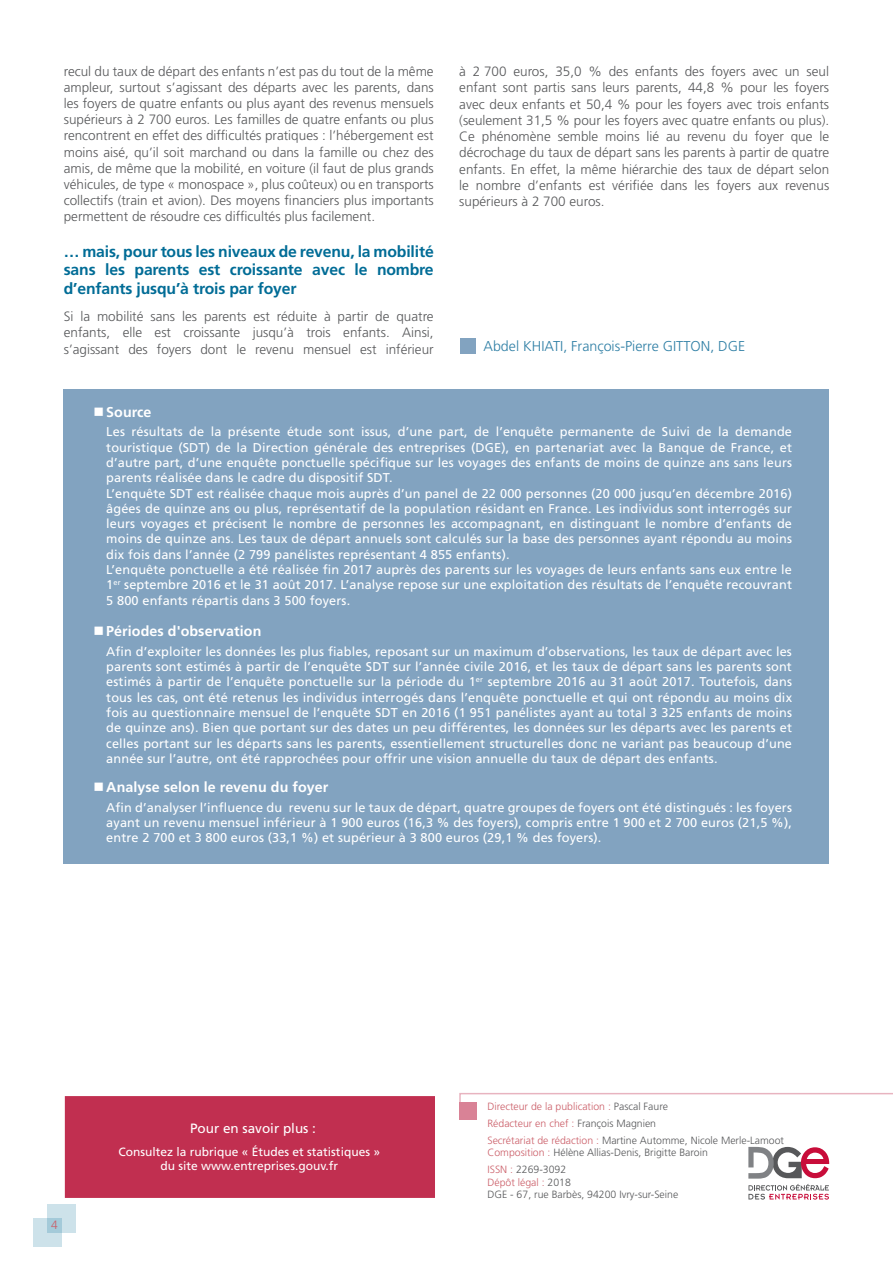
<style>
.page{position:relative;width:893px;height:1263px;background:#fff}
.page>*{position:absolute;margin:0;border:0;box-sizing:border-box;transform-origin:0 0}
._4-INTER-TITRES{font:700 15.75px/18.9px "Frutiger LT Std";letter-spacing:-.01em;color:#006c96;text-align:justify}
.t1{font:700 14.25px "Frutiger LT Std";letter-spacing:.005em;color:#fff}
._9-SIGNATURE{font:300 14.25px "Frutiger LT Std";color:#2f7fa5}
._3-CORPS_du_TEXTE{font:300 13.5px/16.2px "Frutiger LT Std";color:#57585a;text-align:justify}
._10-Pour_en_savoir{font:13.5px "Frutiger LT Std";color:#fff}
._3-CORPS_du_TEXTE-2{font:12.75px/15.3px "Frutiger LT Std";letter-spacing:.01em;color:#fff;text-align:justify}
._10-Pour_en_savoir-2{font:12px/14.4px "Frutiger LT Std";color:#fff;text-align:center}
.t2{font:300 12px "Frutiger LT Std";color:#cb5e68}
.OURS{font:300 10.5px/12.6px "Frutiger LT Std";color:#57585a}
.OURS-2{font:300 10.5px "Frutiger LT Std";color:#cb5e68}
.s1{color:#fff}
.s2{color:#57585a}
.s3{color:#cb5e68}
</style>
<div class="page">
<div style="left:33px;top:1218px;width:29px;height:28px;background:#cde2ea"></div>
<svg style="left:48px;top:1204px;width:28px;height:28px"></svg>
<div style="left:65px;top:1096px;width:370px;height:102px;background:#c12f50"></div>
<div style="left:461px;top:338px;width:15px;height:15px;background:#82a3c0"></div>
<svg style="left:748px;top:1184px;width:81px;height:15px"></svg>
<svg style="left:748px;top:1147px;width:81px;height:31px"></svg>
<svg style="left:459px;top:1093px;width:434px;height:27px"></svg>
<div style="left:64px;top:389px;width:765px;height:475px;background:#82a3c0"></div>
<p class="_3-CORPS_du_TEXTE" style="left:64px;top:63px;width:371px">recul du taux de départ des enfants n’est pas du tout de la même ampleur, surtout s’agissant des départs avec les parents, dans les foyers de quatre enfants ou plus ayant des revenus mensuels supérieurs à 2<span class="s1">.</span>700 euros. Les familles de quatre enfants ou plus rencontrent en effet des difficultés pratiques : l’hébergement est moins aisé, qu’il soit marchand ou dans la famille ou chez des amis, de même que la mobilité, en voiture (il faut de plus grands véhicules, de type « monospace », plus coûteux) ou en transports collectifs (train et avion). Des moyens financiers plus importants permettent de résoudre ces difficultés plus facilement.</p>
<p class="_4-INTER-TITRES" style="left:64px;top:242px;width:371px">… mais, pour tous les niveaux de revenu, la mobilité sans les parents est croissante avec le nombre d’enfants jusqu’à trois par foyer</p>
<p class="_3-CORPS_du_TEXTE" style="left:64px;top:309px;width:371px">Si la mobilité sans les parents est réduite à partir de quatre enfants, elle est croissante jusqu’à trois enfants. Ainsi, s’agissant des foyers dont le revenu mensuel est inférieur</p>
<p class="_3-CORPS_du_TEXTE" style="left:459px;top:64px;width:371px">à 2<span class="s1">.</span>700 euros, 35,0 % des enfants des foyers avec un seul enfant sont partis sans leurs parents, 44,8 % pour les foyers avec deux enfants et 50,4 % pour les foyers avec trois enfants (seulement 31,5 % pour les foyers avec quatre enfants ou plus).</p>
<p class="_3-CORPS_du_TEXTE" style="left:459px;top:129px;width:371px">Ce phénomène semble moins lié au revenu du foyer que le décrochage du taux de départ sans les parents à partir de quatre enfants. En effet, la même hiérarchie des taux de départ selon le nombre d’enfants est vérifiée dans les foyers aux revenus supérieurs à 2<span class="s1">.</span>700 euros.</p>
<p class="_9-SIGNATURE" style="left:484px;top:338px;width:263px">Abdel KHIATI, François-Pierre GITTON, DGE</p>
<p class="t1" style="left:106px;top:403px;width:47px">Source</p>
<p class="_3-CORPS_du_TEXTE-2" style="left:106px;top:424px;width:687px">Les résultats de la présente étude sont issus, d’une part, de l’enquête permanente de Suivi de la demande touristique (SDT) de la Direction générale des entreprises (DGE), en partenariat avec la Banque de France, et d’autre part, d’une enquête ponctuelle spécifique sur les voyages des enfants de moins de quinze ans sans leurs parents réalisée dans le cadre du dispositif SDT.</p>
<p class="_3-CORPS_du_TEXTE-2" style="left:106px;top:485px;width:687px">L’enquête SDT est réalisée chaque mois auprès d’un panel de 22 000 personnes (20 000 jusqu’en décembre 2016) âgées de quinze ans ou plus, représentatif de la population résidant en France. Les individus sont interrogés sur leurs voyages et précisent le nombre de personnes les accompagnant, en distinguant le nombre d’enfants de moins de quinze ans. Les taux de départ annuels sont calculés sur la base des personnes ayant répondu au moins dix fois dans l’année (2 799 panélistes représentant 4 855 enfants).</p>
<p class="_3-CORPS_du_TEXTE-2" style="left:106px;top:562px;width:687px">L’enquête ponctuelle a été réalisée fin 2017 auprès des parents sur les voyages de leurs enfants sans eux entre le 1<sup>er</sup> septembre 2016 et le 31 août 2017. L’analyse repose sur une exploitation des résultats de l’enquête recouvrant 5 800 enfants répartis dans 3 500 foyers.</p>
<p class="t1" style="left:106px;top:623px;width:157px">Périodes d'observation</p>
<p class="_3-CORPS_du_TEXTE-2" style="left:106px;top:644px;width:687px">Afin d’exploiter les données les plus fiables, reposant sur un maximum d’observations, les taux de départ avec les parents sont estimés à partir de l’enquête SDT sur l’année civile 2016, et les taux de départ sans les parents sont estimés à partir de l’enquête ponctuelle sur la période du 1<sup>er</sup> septembre 2016 au 31 août 2017. Toutefois, dans tous les cas, ont été retenus les individus interrogés dans l’enquête ponctuelle et qui ont répondu au moins dix fois au questionnaire mensuel de l’enquête SDT en 2016 (1 951 panélistes ayant au total 3 325 enfants de moins de quinze ans). Bien que portant sur des dates un peu différentes, les données sur les départs avec les parents et celles portant sur les départs sans les parents, essentiellement structurelles donc ne variant pas beaucoup d’une année sur l’autre, ont été rapprochées pour offrir une vision annuelle du taux de départ des enfants.</p>
<p class="t1" style="left:106px;top:779px;width:224px">Analyse selon le revenu du foyer</p>
<p class="_3-CORPS_du_TEXTE-2" style="left:106px;top:799px;width:687px">Afin d’analyser l’influence du revenu sur le taux de départ, quatre groupes de foyers ont été distingués : les foyers ayant un revenu mensuel inférieur à 1 900 euros (16,3 % des foyers), compris entre 1 900 et 2 700 euros (21,5 %), entre 2 700 et 3 800 euros (33,1 %) et supérieur à 3 800 euros (29,1 % des foyers).</p>
<p class="t2" style="left:51px;top:1218px;width:8px">4</p>
<p class="_10-Pour_en_savoir" style="left:190px;top:1120px;width:128px">Pour en savoir plus :</p>
<p class="_10-Pour_en_savoir-2" style="left:119px;top:1144px;width:263px">Consultez la rubrique « Études et statistiques » du site www.entreprises.gouv.fr</p>
<p class="OURS-2" style="left:487px;top:1100px;width:182px">Directeur de la publication : <span class="s2">Pascal Faure</span></p>
<p class="OURS-2" style="left:487px;top:1117px;width:170px">Rédacteur en chef : <span class="s2">François Magnien</span></p>
<p class="OURS" style="left:487px;top:1134px;width:298px"><span class="s3">Secrétariat de rédaction :</span> Martine Automme, Nicole Merle-Lamoot<br><span class="s3">Composition :</span> Hélène Allias-Denis, Brigitte Baroin</p>
<p class="OURS" style="left:487px;top:1163px;width:192px"><span class="s3">ISSN :</span> 2269-3092<br><span class="s3">Dépôt légal :</span> 2018<br>DGE - 67, rue Barbès, 94200 Ivry-sur-Seine</p>
</div>
